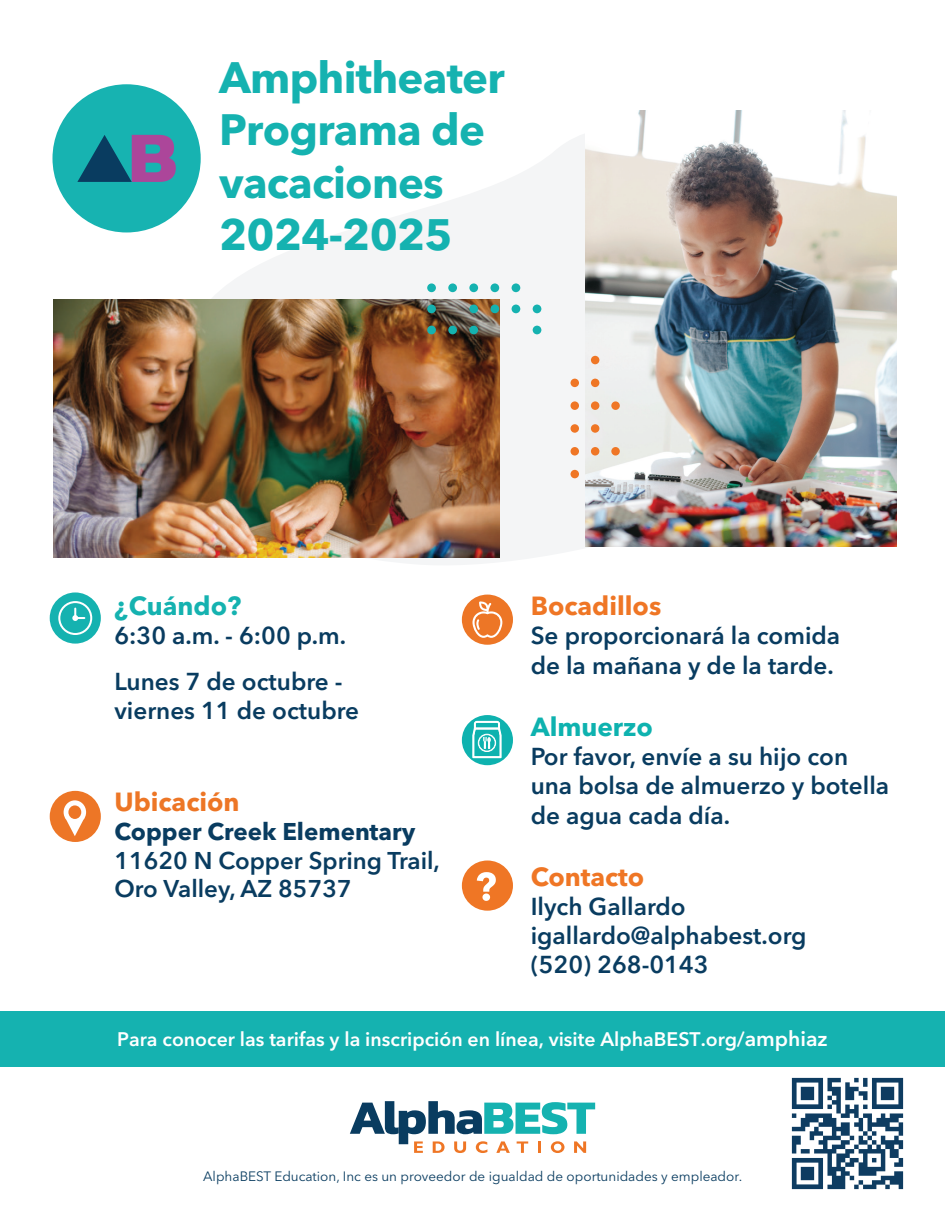
<style>
.page{position:relative;width:945px;height:1215px;background:#fff}
.page>*{position:absolute;margin:0;border:0;box-sizing:border-box;transform-origin:0 0}
.t1{font:700 43.65px "Avenir Next LT Pro";letter-spacing:-.015em;color:#15b2b0}
.t2{font:700 43.5px/52.2px "Avenir Next LT Pro";letter-spacing:-.015em;color:#15b2b0}
.t3{font:700 26.1px "Avenir Next LT Pro";color:#ef7625}
.t4{font:700 26.1px "Avenir Next LT Pro";color:#ed7626}
.t5{font:700 26.1px "Avenir Next LT Pro";color:#15b2b0}
.t6{font:700 26.1px "Avenir Next LT Pro";color:#0eb2af}
.t7{font:600 24.3px/29.1px "Avenir Next LT Pro";color:#093c60}
.t8{font:600 24px/28.8px "Avenir Next LT Pro";color:#093c60}
.t9{font:700 24px "Avenir Next LT Pro";color:#093c60}
.t10{font:600 19.5px "Avenir Next LT Pro";color:#fff}
.t11{font:13.5px "Avenir Next LT Pro";color:#093c60}
.s1{font-size:21px}
</style>
<div class="page">
<div style="left:0;top:1012px;width:945px;height:55px;background:#15b2b0"></div>
<svg style="left:167px;top:110px;width:679px;height:455px;fill:#f4f5f6"></svg>
<svg style="left:350px;top:1101px;width:245px;height:52px"></svg>
<img style="left:586px;top:111px;width:310px;height:436px">
<img style="left:54px;top:299px;width:445px;height:259px">
<div style="left:427px;top:326px;width:9px;height:8px;background:#15b2b0;border-radius:50%"></div>
<div style="left:427px;top:305px;width:9px;height:8px;background:#15b2b0;border-radius:50%"></div>
<div style="left:427px;top:283px;width:9px;height:9px;background:#15b2b0;border-radius:50%"></div>
<div style="left:448px;top:326px;width:9px;height:8px;background:#15b2b0;border-radius:50%"></div>
<div style="left:448px;top:283px;width:9px;height:9px;background:#15b2b0;border-radius:50%"></div>
<div style="left:469px;top:326px;width:9px;height:8px;background:#15b2b0;border-radius:50%"></div>
<div style="left:469px;top:305px;width:9px;height:8px;background:#15b2b0;border-radius:50%"></div>
<div style="left:469px;top:283px;width:9px;height:9px;background:#15b2b0;border-radius:50%"></div>
<div style="left:490px;top:305px;width:9px;height:8px;background:#15b2b0;border-radius:50%"></div>
<div style="left:490px;top:283px;width:9px;height:9px;background:#15b2b0;border-radius:50%"></div>
<div style="left:512px;top:305px;width:8px;height:8px;background:#15b2b0;border-radius:50%"></div>
<div style="left:512px;top:283px;width:8px;height:9px;background:#15b2b0;border-radius:50%"></div>
<div style="left:533px;top:326px;width:8px;height:8px;background:#15b2b0;border-radius:50%"></div>
<div style="left:533px;top:305px;width:8px;height:8px;background:#15b2b0;border-radius:50%"></div>
<div style="left:591px;top:356px;width:8px;height:8px;background:#ef7625;border-radius:50%"></div>
<div style="left:571px;top:379px;width:8px;height:8px;background:#ef7625;border-radius:50%"></div>
<div style="left:591px;top:379px;width:8px;height:8px;background:#ef7625;border-radius:50%"></div>
<div style="left:571px;top:401px;width:8px;height:9px;background:#ef7625;border-radius:50%"></div>
<div style="left:591px;top:401px;width:8px;height:9px;background:#ef7625;border-radius:50%"></div>
<div style="left:611px;top:401px;width:9px;height:9px;background:#ef7625;border-radius:50%"></div>
<div style="left:571px;top:424px;width:8px;height:9px;background:#ef7625;border-radius:50%"></div>
<div style="left:591px;top:424px;width:8px;height:9px;background:#ef7625;border-radius:50%"></div>
<div style="left:571px;top:447px;width:8px;height:9px;background:#ef7625;border-radius:50%"></div>
<div style="left:591px;top:447px;width:8px;height:9px;background:#ef7625;border-radius:50%"></div>
<div style="left:611px;top:447px;width:9px;height:9px;background:#ef7625;border-radius:50%"></div>
<div style="left:571px;top:470px;width:8px;height:8px;background:#ef7625;border-radius:50%"></div>
<div style="left:52px;top:84px;width:149px;height:148px;background:#17b3b1;border-radius:74px"></div>
<svg style="left:77px;top:135px;width:99px;height:47px"></svg>
<div style="left:462px;top:861px;width:51px;height:50px;background:#ef7625;border-radius:50%"></div>
<svg style="left:477px;top:872px;width:19px;height:29px"></svg>
<div style="left:462px;top:715px;width:51px;height:50px;background:#0eb2af;border-radius:50%"></div>
<svg style="left:472px;top:721px;width:30px;height:45px"></svg>
<div style="left:462px;top:595px;width:51px;height:50px;background:#ed7626;border-radius:50%"></div>
<svg style="left:472px;top:601px;width:30px;height:37px"></svg>
<div style="left:50px;top:791px;width:51px;height:51px;background:#ed7626;border-radius:50%"></div>
<svg style="left:64px;top:800px;width:22px;height:36px"></svg>
<div style="left:50px;top:592px;width:51px;height:52px;background:#15b2b0;border-radius:50%"></div>
<svg style="left:72px;top:607px;width:14px;height:14px"></svg>
<div style="left:58px;top:601px;width:34px;height:34px;border:2px solid #fff;border-radius:50%"></div>
<img style="left:791px;top:1077px;width:113px;height:113px">
<h1 class="t1" style="left:219px;top:51px;width:287px">Amphitheater</h1>
<h2 class="t2" style="left:219px;top:104px;width:267px">Programa de vacaciones</h2>
<h1 class="t1" style="left:219px;top:208px;width:235px">2024-2025</h1>
<p class="t5" style="left:114px;top:590px;width:128px">¿Cuándo?</p>
<p class="t7" style="left:114px;top:613px;width:233px;line-height:45.6px">6:30 a.m. - 6:00 p.m.<br>Lunes 7 de octubre -</p>
<p class="t7" style="left:114px;top:696px;width:246px">viernes 11 de octubre</p>
<p class="t4" style="left:114px;top:786px;width:127px">Ubicación</p>
<p class="t9" style="left:114px;top:817px;width:302px">Copper Creek Elementary</p>
<p class="t8" style="left:114px;top:846px;width:327px">11620 N Copper Spring Trail,<br>Oro Valley, AZ 85737</p>
<p class="t3" style="left:531px;top:590px;width:132px">Bocadillos</p>
<p class="t7" style="left:531px;top:621px;width:311px">Se proporcionará la comida de la mañana y de la tarde.</p>
<p class="t6" style="left:531px;top:711px;width:124px">Almuerzo</p>
<p class="t7" style="left:531px;top:742px;width:360px">Por favor, envíe a su hijo con una bolsa de almuerzo y botella de agua cada día.</p>
<p class="t3" style="left:531px;top:861px;width:115px">Contacto</p>
<p class="t7" style="left:531px;top:892px;width:277px">Ilych Gallardo igallardo@alphabest.org (520) 268-0143</p>
<p class="t10" style="left:117px;top:1027px;width:712px">Para conocer las tarifas y la inscripción en línea, visite AlphaBEST.org/<span class="s1">amphiaz</span></p>
<p class="t11" style="left:203px;top:1168px;width:541px">AlphaBEST Education, Inc es un proveedor de igualdad de oportunidades y empleador.</p>
</div>
